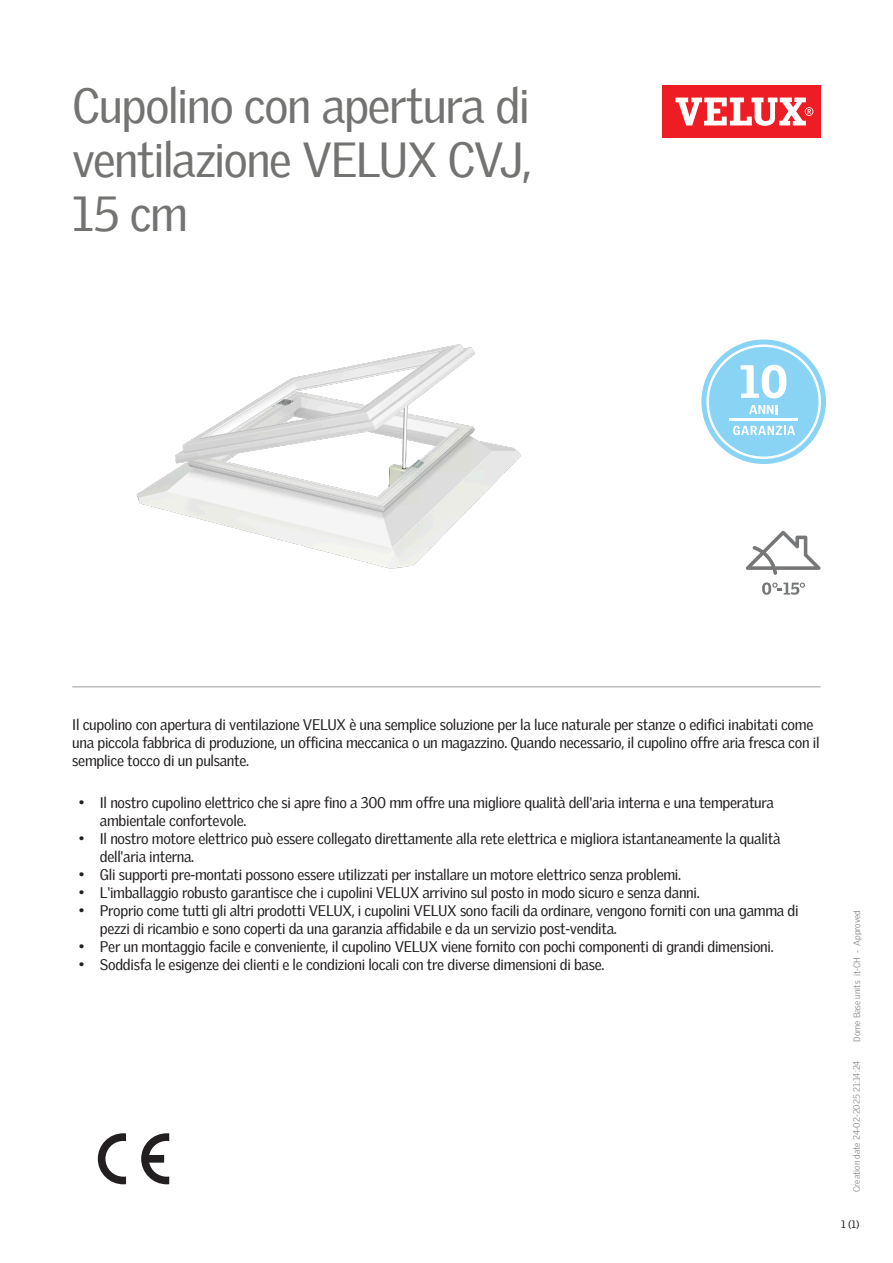
<style>
.page{position:relative;width:893px;height:1263px;background:#fff}
.page>*{position:absolute;margin:0;border:0;box-sizing:border-box;transform-origin:0 0}
.Headline{font:48px/54px "Velux Gothic";letter-spacing:-.03em;color:#737371;text-align:justify}
.Body_Regular{font:15px/18px "Velux Gothic";letter-spacing:-.02em;color:#231f20}
.t1{font:10.5px "Velux Gothic";color:#231f20}
.t2{font:300 9px "Velux Gothic";color:#7c7e81}
</style>
<div class="page">
<div style="left:662px;top:85px;width:159px;height:53px;background:#ee1d23"></div>
<svg style="left:675px;top:98px;width:138px;height:28px"></svg>
<hr style="left:72px;top:686px;width:749px;height:1px;background:#bcbdbb">
<svg style="left:746px;top:530px;width:75px;height:45px"></svg>
<svg style="left:762px;top:582px;width:43px;height:13px"></svg>
<svg style="left:141px;top:1133px;width:28px;height:51px"></svg>
<svg style="left:98px;top:1133px;width:28px;height:51px"></svg>
<img style="left:136px;top:344px;width:385px;height:225px">
<svg style="left:701px;top:339px;width:125px;height:125px"></svg>
<p class="Headline" style="left:72px;top:74px;width:461px">Cupolino con apertura di ventilazione VELUX CVJ, 15 cm</p>
<p class="Body_Regular" style="left:72px;top:714px;width:749px">Il cupolino con apertura di ventilazione VELUX è una semplice soluzione per la luce naturale per stanze o edifici inabitati come una piccola fabbrica di produzione, un officina meccanica o un magazzino. Quando necessario, il cupolino offre aria fresca con il semplice tocco di un pulsante.</p>
<p class="Body_Regular" style="left:100px;top:792px;width:676px;text-indent:-21px">• Il nostro cupolino elettrico che si apre fino a 300 mm offre una migliore qualità dell'aria interna e una temperatura ambientale confortevole.</p>
<p class="Body_Regular" style="left:100px;top:828px;width:682px;text-indent:-21px">• Il nostro motore elettrico può essere collegato direttamente alla rete elettrica e migliora istantaneamente la qualità dell'aria interna.</p>
<p class="Body_Regular" style="left:79px;top:864px;width:604px">• Gli supporti pre-montati possono essere utilizzati per installare un motore elettrico senza problemi.</p>
<p class="Body_Regular" style="left:79px;top:882px;width:623px">• L'imballaggio robusto garantisce che i cupolini VELUX arrivino sul posto in modo sicuro e senza danni.</p>
<p class="Body_Regular" style="left:100px;top:900px;width:700px;text-indent:-21px">• Proprio come tutti gli altri prodotti VELUX, i cupolini VELUX sono facili da ordinare, vengono forniti con una gamma di pezzi di ricambio e sono coperti da una garanzia affidabile e da un servizio post-vendita.</p>
<p class="Body_Regular" style="left:79px;top:936px;width:696px">• Per un montaggio facile e conveniente, il cupolino VELUX viene fornito con pochi componenti di grandi dimensioni.</p>
<p class="Body_Regular" style="left:79px;top:954px;width:527px">• Soddisfa le esigenze dei clienti e le condizioni locali con tre diverse dimensioni di base.</p>
<p class="t2" style="left:850px;top:1042px;width:133px;rotate:-90deg">Dome Base units it-CH - Approved</p>
<p class="t2" style="left:850px;top:1192px;width:133px;rotate:-90deg">Creation date 24-02-2025 21:14:24</p>
<p class="t1" style="left:841px;top:1216px;width:20px">1 (1)</p>
</div>
